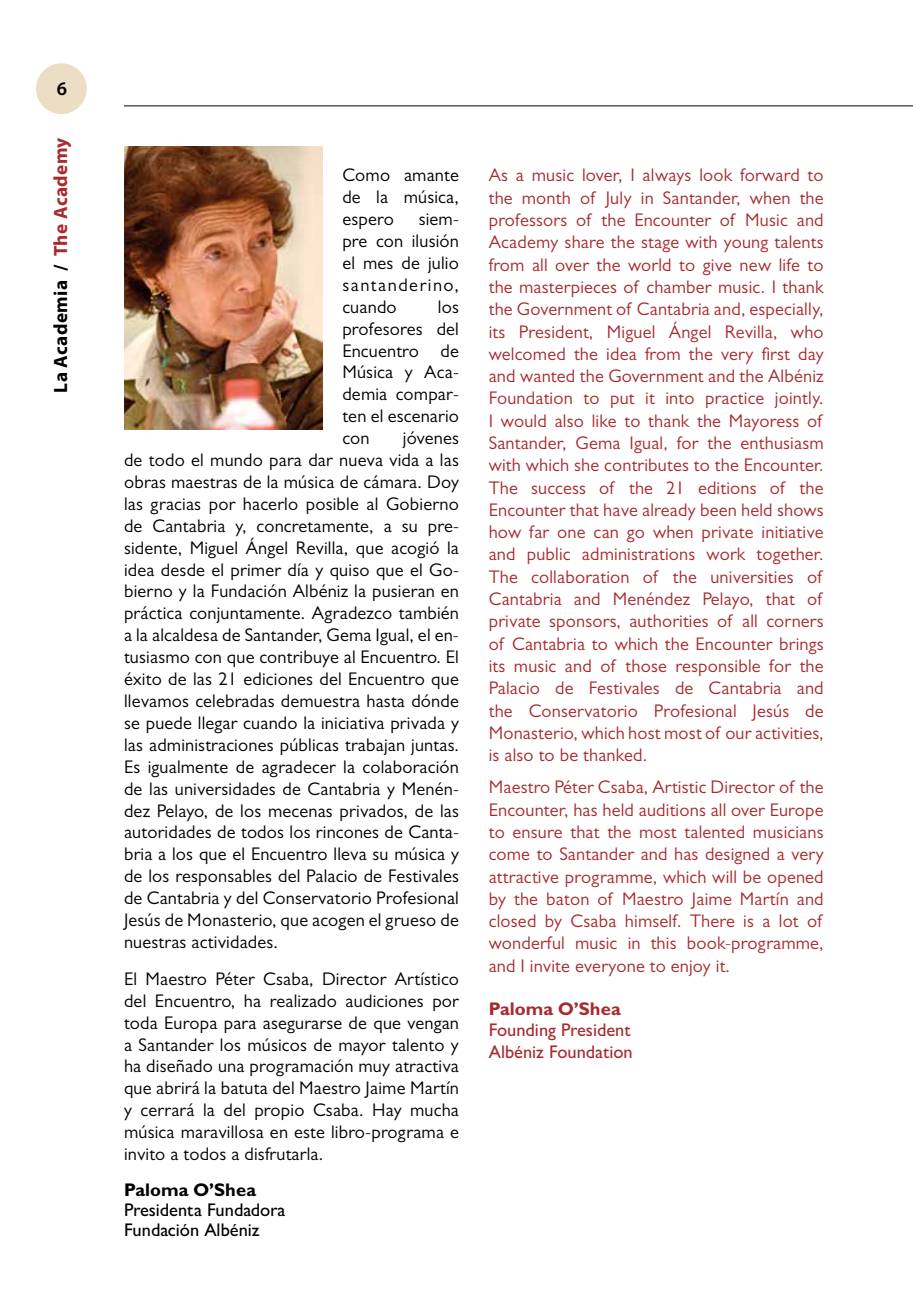
<style>
.page{position:relative;width:913px;height:1300px;background:#fff}
.page>*{position:absolute;margin:0;border:0;box-sizing:border-box;transform-origin:0 0}
.t1{font:700 19.25px "Myriad Pro";letter-spacing:.02em;color:#000}
.t2{font:600 19.25px "Myriad Pro";color:#000}
.t3{font:18.38px/21.9px "Gill Sans MT Pro";letter-spacing:.01em;color:#000;text-align:justify}
.t4{font:18.38px/22.2px "Gill Sans MT Pro";letter-spacing:.01em;color:#a72a2f;text-align:justify}
.t5{font:500 18.38px/19.8px "Gill Sans MT Pro";color:#000}
.t6{font:500 18.38px/21.5px "Gill Sans MT Pro";color:#a72a2f}
.t7{font:700 18.38px "Gill Sans MT Pro";color:#000}
.t8{font:700 18.38px "Gill Sans MT Pro";color:#a72a2f}
.s1{color:#a72a2f}
</style>
<div class="page">
<hr style="left:124px;top:105px;width:789px;height:1px;background:#000">
<div style="left:36px;top:63px;width:51px;height:51px;background:#ebdec4;border-radius:50%"></div>
<img style="left:124px;top:146px;width:198px;height:283px">
<p class="t2" style="left:57px;top:76px;width:12px">6</p>
<p class="t1" style="left:48px;top:393px;width:256px;rotate:-90deg">La Academia / <span class="s1">The Academy</span></p>
<p class="t3" style="left:342px;top:164px;width:118px">Como amante de la música, espero</p>
<p class="t3" style="left:342px;top:208px;width:118px;text-indent:76px">siem&shy;pre con ilusión el mes de julio santanderino, cuando</p>
<p class="t3" style="left:342px;top:295px;width:118px;text-indent:96px">los profesores del Encuentro de Música y Aca&shy;demia compar&shy;ten el escenario con</p>
<p class="t3" style="left:124px;top:427px;width:336px;text-indent:279px">jóvenes de todo el mundo para dar nueva vida a las obras maestras de la música de cámara. Doy las gracias por hacerlo posible al Gobierno de Cantabria y, concretamente, a su pre&shy;sidente, Miguel Ángel Revilla, que acogió la idea desde el primer día y quiso que el Go&shy;bierno y la Fundación Albéniz la pusieran en práctica conjuntamente. Agradezco también a la alcaldesa de Santander, Gema Igual, el en&shy;tusiasmo con que contribuye al Encuentro. El éxito de las 21 ediciones del Encuentro que llevamos celebradas demuestra hasta dónde se puede llegar cuando la iniciativa privada y las administraciones públicas trabajan juntas.<br>Es igualmente de agradecer la colaboración de las universidades de Cantabria y Menén&shy;dez Pelayo, de los mecenas privados, de las autoridades de todos los rincones de Canta&shy;bria a los que el Encuentro lleva su música y de los responsables del Palacio de Festivales de Cantabria y del Conservatorio Profesional Jesús de Monasterio, que acogen el grueso de nuestras actividades.</p>
<p class="t3" style="left:124px;top:967px;width:336px">El Maestro Péter Csaba, Director Artístico del Encuentro, ha realizado audiciones por toda Europa para asegurarse de que vengan a Santander los músicos de mayor talento y ha diseñado una programación muy atractiva que abrirá la batuta del Maestro Jaime Martín y cerrará la del propio Csaba. Hay mucha música maravillosa en este libro-programa e invito a todos a disfrutarla.</p>
<p class="t7" style="left:124px;top:1178px;width:134px">Paloma O’Shea</p>
<p class="t5" style="left:124px;top:1199px;width:163px">Presidenta Fundadora<br>Fundación Albéniz</p>
<p class="t4" style="left:489px;top:164px;width:336px">As a music lover, I always look forward to the month of July in Santander, when the professors of the Encounter of Music and Academy share the stage with young talents from all over the world to give new life to the masterpieces of chamber music. I thank the Government of Cantabria and, especially, its President, Miguel Ángel Revilla, who welcomed the idea from the very first day and wanted the Government and the Albéniz Foundation to put it into practice jointly.<br>I would also like to thank the Mayoress of Santander, Gema Igual, for the enthusiasm with which she contributes to the Encounter.<br>The success of the 21 editions of the Encounter that have already been held shows how far one can go when private initiative and public administrations work together.<br>The collaboration of the universities of Cantabria and Menéndez Pelayo, that of private sponsors, authorities of all corners of Cantabria to which the Encounter brings its music and of those responsible for the Palacio de Festivales de Cantabria and the Conservatorio Profesional Jesús de Monasterio, which host most of our activities, is also to be thanked.</p>
<p class="t4" style="left:489px;top:776px;width:336px">Maestro Péter Csaba, Artistic Director of the Encounter, has held auditions all over Europe to ensure that the most talented musicians come to Santander and has designed a very attractive programme, which will be opened by the baton of Maestro Jaime Martín and closed by Csaba himself. There is a lot of wonderful music in this book-programme, and I invite everyone to enjoy it.</p>
<p class="t8" style="left:489px;top:997px;width:134px">Paloma O’Shea</p>
<p class="t6" style="left:489px;top:1019px;width:146px">Founding President<br>Albéniz Foundation</p>
</div>
